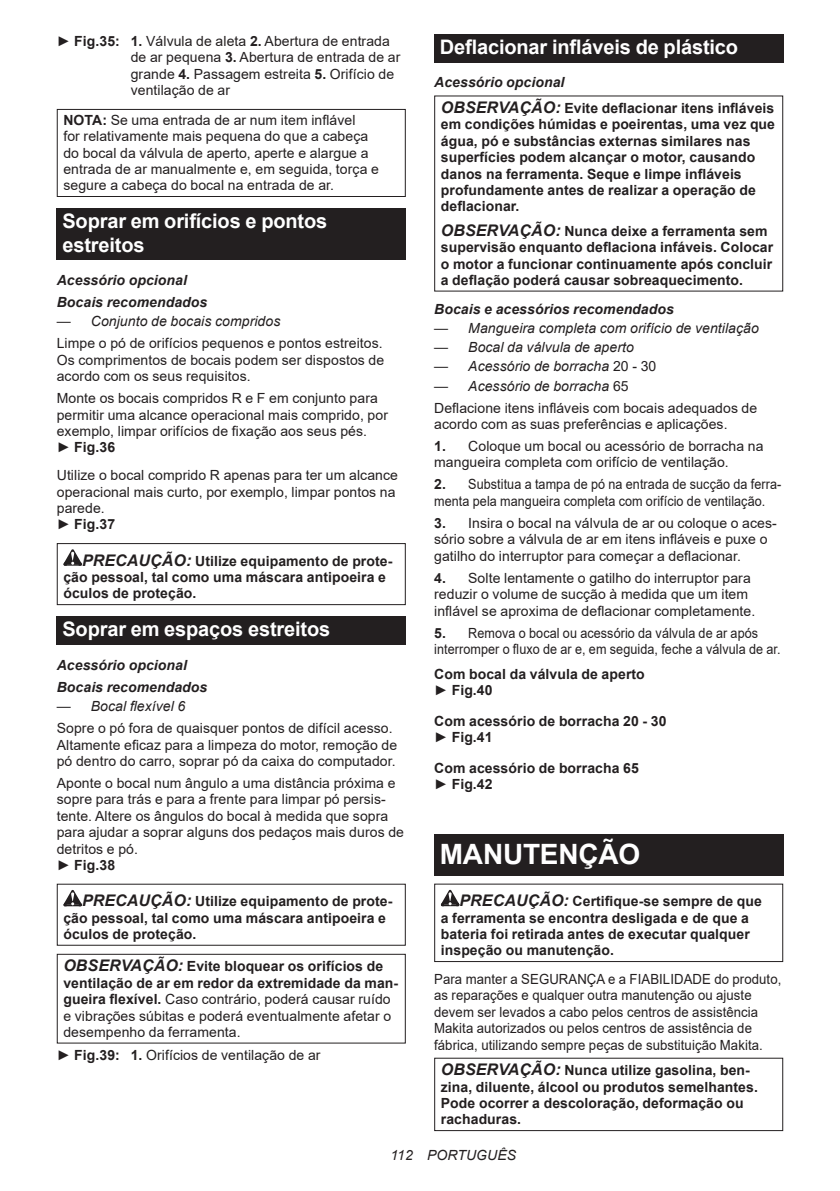
<style>
.page{position:relative;width:840px;height:1191px;background:#fff}
.page>*{position:absolute;margin:0;border:0;box-sizing:border-box;transform-origin:0 0}
.t1{font:700 28px "Arial";letter-spacing:-.01em;color:#fff}
.t2{font:700 20px/23.4px "Arial";letter-spacing:-.01em;color:#fff}
.t3{font:14px/16.4px "Arial";letter-spacing:.005em;color:#231f20}
.t4{font:700 14px/16.4px "Arial";letter-spacing:.005em;color:#231f20}
.t5{font:14px/16.4px "Arial";letter-spacing:.005em;color:#231f20;scale:.94 1}
.t6{font:14px/16.4px "Arial";letter-spacing:.005em;color:#231f20;scale:.9 1}
.t7{font:italic 14px "Arial";letter-spacing:.005em;color:#231f20}
.t8{font:italic 700 14px/22px "Arial";letter-spacing:.005em;color:#231f20}
.s1{font-weight:700}
.s2{font-style:italic}
.s3{font-style:italic;font-size:16px}
.s4{font-weight:700;font-style:italic;font-size:16px}
.s5{font-style:normal}
.s6{font-weight:400}
</style>
<div class="page">
<div style="left:57px;top:109px;width:348px;height:88px;border:1px solid #231f20"></div>
<div style="left:57px;top:208px;width:348px;height:52px;background:#231f20"></div>
<svg style="left:63px;top:549px;width:19px;height:16px"></svg>
<div style="left:57px;top:543px;width:348px;height:62px;border:1px solid #231f20"></div>
<div style="left:57px;top:616px;width:348px;height:29px;background:#231f20"></div>
<svg style="left:63px;top:890px;width:19px;height:16px"></svg>
<div style="left:57px;top:953px;width:348px;height:90px;border:1px solid #231f20"></div>
<div style="left:434px;top:34px;width:348px;height:29px;background:#231f20"></div>
<div style="left:434px;top:834px;width:348px;height:41px;background:#231f20"></div>
<svg style="left:440px;top:890px;width:19px;height:16px"></svg>
<div style="left:434px;top:883px;width:348px;height:79px;border:1px solid #231f20"></div>
<div style="left:434px;top:1057px;width:348px;height:74px;border:1px solid #231f20"></div>
<p class="t3" style="left:131px;top:33px;width:271px;text-indent:-74px">► <span class="s1">Fig.35: 1.</span> Válvula de aleta <span class="s1">2.</span> Abertura de entrada de ar pequena <span class="s1">3.</span> Abertura de entrada de ar grande <span class="s1">4.</span> Passagem estreita <span class="s1">5.</span> Orifício de ventilação de ar</p>
<p class="t3" style="left:63px;top:112px;width:317px"><span class="s1">NOTA:</span> Se uma entrada de ar num item inflável<br>for relativamente mais pequena do que a cabeça do bocal da válvula de aperto, aperte e alargue a entrada de ar manualmente e, em seguida, torça e segure a cabeça do bocal na entrada de ar.</p>
<h2 class="t2" style="left:62px;top:210px;width:266px">Soprar em orifícios e pontos estreitos</h2>
<p class="t8" style="left:57px;top:270px;width:152px">Acessório opcional<br>Bocais recomendados</p>
<p class="t3" style="left:57px;top:310px;width:327px;line-height:22px">— <span class="s2">Conjunto de bocais compridos<br></span>Limpe o pó de orifícios pequenos e pontos estreitos.</p>
<p class="t3" style="left:57px;top:352px;width:329px">Os comprimentos de bocais podem ser dispostos de acordo com os seus requisitos.</p>
<p class="t3" style="left:57px;top:390px;width:332px">Monte os bocais compridos R e F em conjunto para permitir uma alcance operacional mais comprido, por exemplo, limpar orifícios de fixação aos seus pés.<br>► <span class="s1">Fig.36</span></p>
<p class="t3" style="left:57px;top:467px;width:342px">Utilize o bocal comprido R apenas para ter um alcance operacional mais curto, por exemplo, limpar pontos na parede.<br>► <span class="s1">Fig.37</span></p>
<p class="t4" style="left:63px;top:553px;width:330px;text-indent:19px"><span class="s3">PRECAUÇÃO:</span> Utilize equipamento de prote&shy;ção pessoal, tal como uma máscara antipoeira e óculos de proteção.</p>
<h2 class="t2" style="left:62px;top:618px;width:269px">Soprar em espaços estreitos</h2>
<p class="t8" style="left:57px;top:654px;width:152px">Acessório opcional<br>Bocais recomendados</p>
<p class="t3" style="left:57px;top:695px;width:337px;line-height:22px">— <span class="s2">Bocal flexível 6<br></span>Sopre o pó fora de quaisquer pontos de difícil acesso.</p>
<p class="t3" style="left:57px;top:736px;width:342px">Altamente eficaz para a limpeza do motor, remoção de pó dentro do carro, soprar pó da caixa do computador.</p>
<p class="t3" style="left:57px;top:775px;width:348px">Aponte o bocal num ângulo a uma distância próxima e sopre para trás e para a frente para limpar pó persis&shy;tente. Altere os ângulos do bocal à medida que sopra para ajudar a soprar alguns dos pedaços mais duros de detritos e pó.<br>► <span class="s1">Fig.38</span></p>
<p class="t4" style="left:63px;top:893px;width:330px;text-indent:19px"><span class="s3">PRECAUÇÃO:</span> Utilize equipamento de prote&shy;ção pessoal, tal como uma máscara antipoeira e óculos de proteção.</p>
<p class="t3" style="left:63px;top:958px;width:336px"><span class="s4">OBSERVAÇÃO:</span> <span class="s1">Evite bloquear os orifícios de ventilação de ar em redor da extremidade da man&shy;gueira flexível.</span> Caso contrário, poderá causar ruído e vibrações súbitas e poderá eventualmente afetar o desempenho da ferramenta.</p>
<p class="t3" style="left:57px;top:1046px;width:265px">► <span class="s1">Fig.39: 1.</span> Orifícios de ventilação de ar</p>
<h2 class="t2" style="left:439px;top:36px;width:299px">Deflacionar infláveis de plástico</h2>
<p class="t4" style="left:440px;top:70px;width:335px;line-height:25.6px;text-indent:-7px"><span class="s2">Acessório opcional<br></span><span class="s3">OBSERVAÇÃO:</span> Evite deflacionar itens infláveis</p>
<p class="t4" style="left:440px;top:116px;width:335px">em condições húmidas e poeirentas, uma vez que água, pó e substâncias externas similares nas superfícies podem alcançar o motor, causando danos na ferramenta. Seque e limpe infláveis profundamente antes de realizar a operação de deflacionar.</p>
<p class="t4" style="left:440px;top:223px;width:333px"><span class="s3">OBSERVAÇÃO:</span> Nunca deixe a ferramenta sem supervisão enquanto deflaciona infáveis. Colocar o motor a funcionar continuamente após concluir a deflação poderá causar sobreaquecimento.</p>
<p class="t8" style="left:434px;top:298px;width:241px">Bocais e acessórios recomendados</p>
<p class="t7" style="left:434px;top:319px;width:326px"><span class="s5">—</span> Mangueira completa com orifício de ventilação</p>
<p class="t7" style="left:434px;top:338px;width:201px"><span class="s5">—</span> Bocal da válvula de aperto</p>
<p class="t7" style="left:434px;top:357px;width:223px"><span class="s5">—</span> Acessório de borracha <span class="s5">20 - 30</span></p>
<p class="t3" style="left:434px;top:374px;width:324px;line-height:22px">— <span class="s2">Acessório de borracha</span> 65<br>Deflacione itens infláveis com bocais adequados de</p>
<p class="t3" style="left:434px;top:416px;width:295px">acordo com as suas preferências e aplicações.</p>
<p class="t3" style="left:434px;top:438px;width:331px"><span class="s1">1.</span> Coloque um bocal ou acessório de borracha na mangueira completa com orifício de ventilação.</p>
<p class="t6" style="left:434px;top:476px;width:387px"><span class="s1">2.</span> Substitua a tampa de pó na entrada de sucção da ferra&shy;menta pela mangueira completa com orifício de ventilação.</p>
<p class="t3" style="left:434px;top:515px;width:344px"><span class="s1">3.</span> Insira o bocal na válvula de ar ou coloque o aces&shy;sório sobre a válvula de ar em itens infláveis e puxe o gatilho do interruptor para começar a deflacionar.</p>
<p class="t3" style="left:434px;top:569px;width:322px"><span class="s1">4.</span> Solte lentamente o gatilho do interruptor para reduzir o volume de sucção à medida que um item inflável se aproxima de deflacionar completamente.</p>
<p class="t6" style="left:434px;top:624px;width:386px"><span class="s1">5.</span> Remova o bocal ou acessório da válvula de ar após interromper o fluxo de ar e, em seguida, feche a válvula de ar.</p>
<p class="t4" style="left:434px;top:666px;width:212px">Com bocal da válvula de aperto <span class="s6">►</span> Fig.40</p>
<p class="t4" style="left:434px;top:713px;width:234px">Com acessório de borracha 20 - 30 <span class="s6">►</span> Fig.41</p>
<p class="t4" style="left:434px;top:760px;width:206px">Com acessório de borracha 65 <span class="s6">►</span> Fig.42</p>
<h1 class="t1" style="left:439px;top:834px;width:202px">MANUTENÇÃO</h1>
<p class="t4" style="left:440px;top:893px;width:322px;text-indent:19px"><span class="s3">PRECAUÇÃO:</span> Certifique-se sempre de que a ferramenta se encontra desligada e de que a bateria foi retirada antes de executar qualquer inspeção ou manutenção.</p>
<p class="t5" style="left:434px;top:971px;width:371px">Para manter a SEGURANÇA e a FIABILIDADE do produto, as reparações e qualquer outra manutenção ou ajuste devem ser levados a cabo pelos centros de assistência Makita autorizados ou pelos centros de assistência de fábrica, utilizando sempre peças de substituição Makita.</p>
<p class="t4" style="left:440px;top:1062px;width:318px"><span class="s3">OBSERVAÇÃO:</span> Nunca utilize gasolina, ben&shy;zina, diluente, álcool ou produtos semelhantes.<br>Pode ocorrer a descoloração, deformação ou rachaduras.</p>
<p class="t7" style="left:390px;top:1146px;width:127px">112 PORTUGUÊS</p>
</div>
